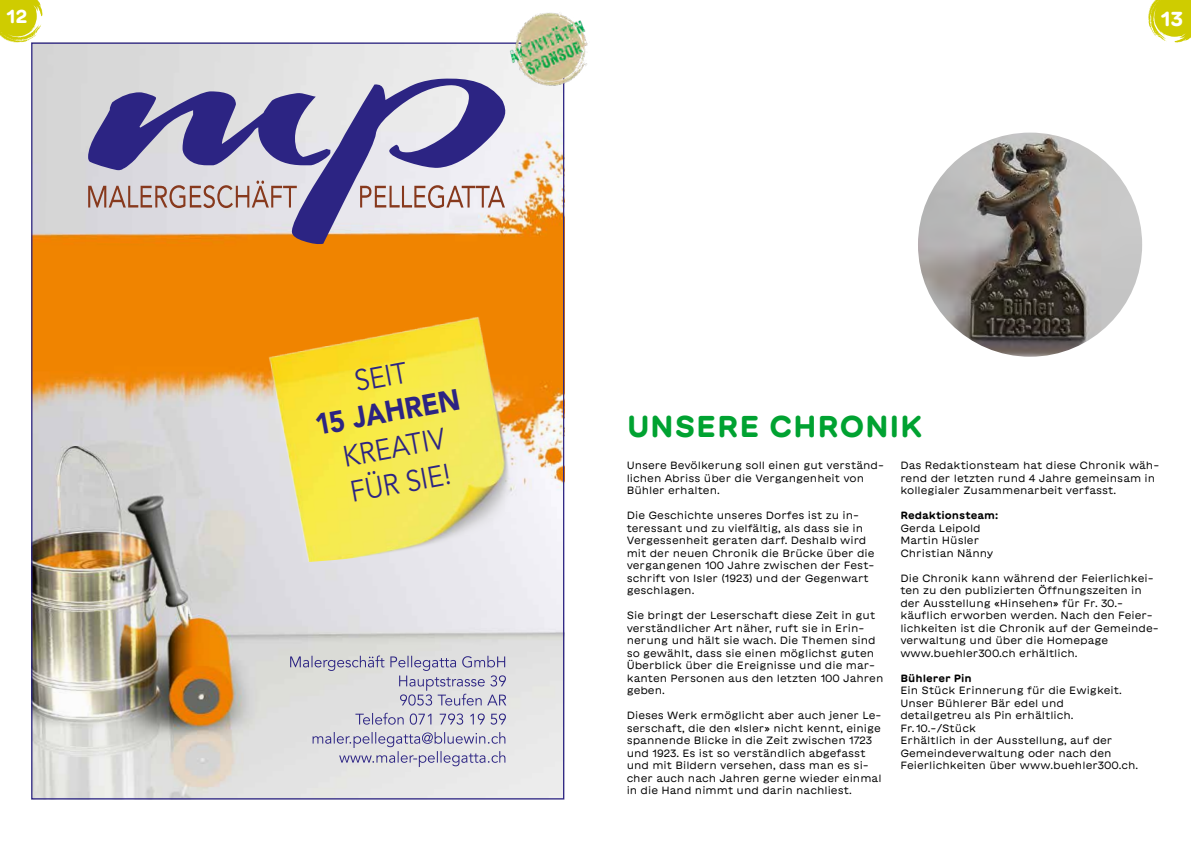
<style>
.page{position:relative;width:1191px;height:842px;background:#fff}
.page>*{position:absolute;margin:0;border:0;box-sizing:border-box;transform-origin:0 0}
.t1{font:700 30px "GT Maru";color:#00a231}
.t2{font:29.6px/36px "Avenir";color:#2c2483;scale:.9 1}
.t3{font:900 29.6px "Avenir";color:#2c2483;scale:.9 1}
.t4{font:700 20.2px "GT Maru";color:#fff}
.t5{font:700 18.7px "GT Maru";color:#fff}
.t6{font:10.5px/12.5px "GT Maru";color:#000}
.t7{font:700 10.5px "GT Maru";color:#000}
</style>
<div class="page">
<svg style="left:1148px;top:0;width:43px;height:43px"></svg>
<img style="left:918px;top:133px;width:224px;height:224px;border-radius:112px">
<img style="left:33px;top:45px;width:529px;height:752px">
<svg style="left:89px;top:79px;width:416px;height:165px;background:#aca1b6"></svg>
<svg style="left:312px;top:732px;width:193px;height:35px;background:#cbcad7"></svg>
<svg style="left:355px;top:713px;width:151px;height:12px;background:#bfbed0"></svg>
<svg style="left:290px;top:655px;width:216px;height:51px;background:#cccbd4"></svg>
<img style="left:267px;top:313px;width:251px;height:251px">
<img style="left:501px;top:13px;width:87px;height:81px">
<svg style="left:0;top:0;width:43px;height:43px"></svg>
<h3 class="t5" style="left:7px;top:5px;width:23px">12</h3>
<h2 class="t2" style="left:351px;top:364px;width:60px;rotate:-11deg">SEIT</h2>
<h2 class="t3" style="left:310px;top:401px;width:165px;rotate:-11deg">15 JAHREN</h2>
<h2 class="t2" style="left:340px;top:440px;width:116px;rotate:-11deg">KREATIV<br>FÜR SIE!</h2>
<h3 class="t4" style="left:1160px;top:6px;width:24px">13</h3>
<h1 class="t1" style="left:626px;top:408px;width:298px">UNSERE CHRONIK</h1>
<p class="t6" style="left:626px;top:459px;width:259px">Unsere Bevölkerung soll einen gut verständ&shy;lichen Abriss über die Vergangenheit von<br>Bühler erhalten.</p>
<p class="t6" style="left:626px;top:509px;width:249px">Die Geschichte unseres Dorfes ist zu in&shy;teressant und zu vielfältig, als dass sie in Vergessenheit geraten darf. Deshalb wird mit der neuen Chronik die Brücke über die vergangenen 100 Jahre zwischen der Fest&shy;schrift von Isler (1923) und der Gegenwart geschlagen.</p>
<p class="t6" style="left:626px;top:609px;width:258px">Sie bringt der Leserschaft diese Zeit in gut verständlicher Art näher, ruft sie in Erin&shy;nerung und hält sie wach. Die Themen sind so gewählt, dass sie einen möglichst guten Überblick über die Ereignisse und die mar&shy;kanten Personen aus den letzten 100 Jahren geben.</p>
<p class="t6" style="left:626px;top:709px;width:256px">Dieses Werk ermöglicht aber auch jener Le&shy;serschaft, die den «Isler» nicht kennt, einige spannende Blicke in die Zeit zwischen 1723 und 1923. Es ist so verständlich abgefasst und mit Bildern versehen, dass man es si&shy;cher auch nach Jahren gerne wieder einmal in die Hand nimmt und darin nachliest.</p>
<p class="t6" style="left:900px;top:459px;width:260px">Das Redaktionsteam hat diese Chronik wäh&shy;rend der letzten rund 4 Jahre gemeinsam in kollegialer Zusammenarbeit verfasst.</p>
<p class="t7" style="left:900px;top:509px;width:99px">Redaktionsteam:</p>
<p class="t6" style="left:900px;top:521px;width:95px">Gerda Leipold<br>Martin Hüsler<br>Christian Nänny</p>
<p class="t6" style="left:900px;top:571px;width:260px">Die Chronik kann während der Feierlichkei&shy;ten zu den publizierten Öffnungszeiten in der Ausstellung «Hinsehen» für Fr. 30.- käuflich erworben werden. Nach den Feier&shy;lichkeiten ist die Chronik auf der Gemeinde&shy;verwaltung und über die Homepage www.buehler300.ch erhältlich.</p>
<p class="t7" style="left:900px;top:671px;width:73px">Bühlerer Pin</p>
<p class="t6" style="left:900px;top:684px;width:239px">Ein Stück Erinnerung für die Ewigkeit.<br>Unser Bühlerer Bär edel und<br>detailgetreu als Pin erhältlich.<br>Fr. 10.-/Stück<br>Erhältlich in der Ausstellung, auf der Gemeindeverwaltung oder nach den Feierlichkeiten über www.buehler300.ch.</p>
</div>
